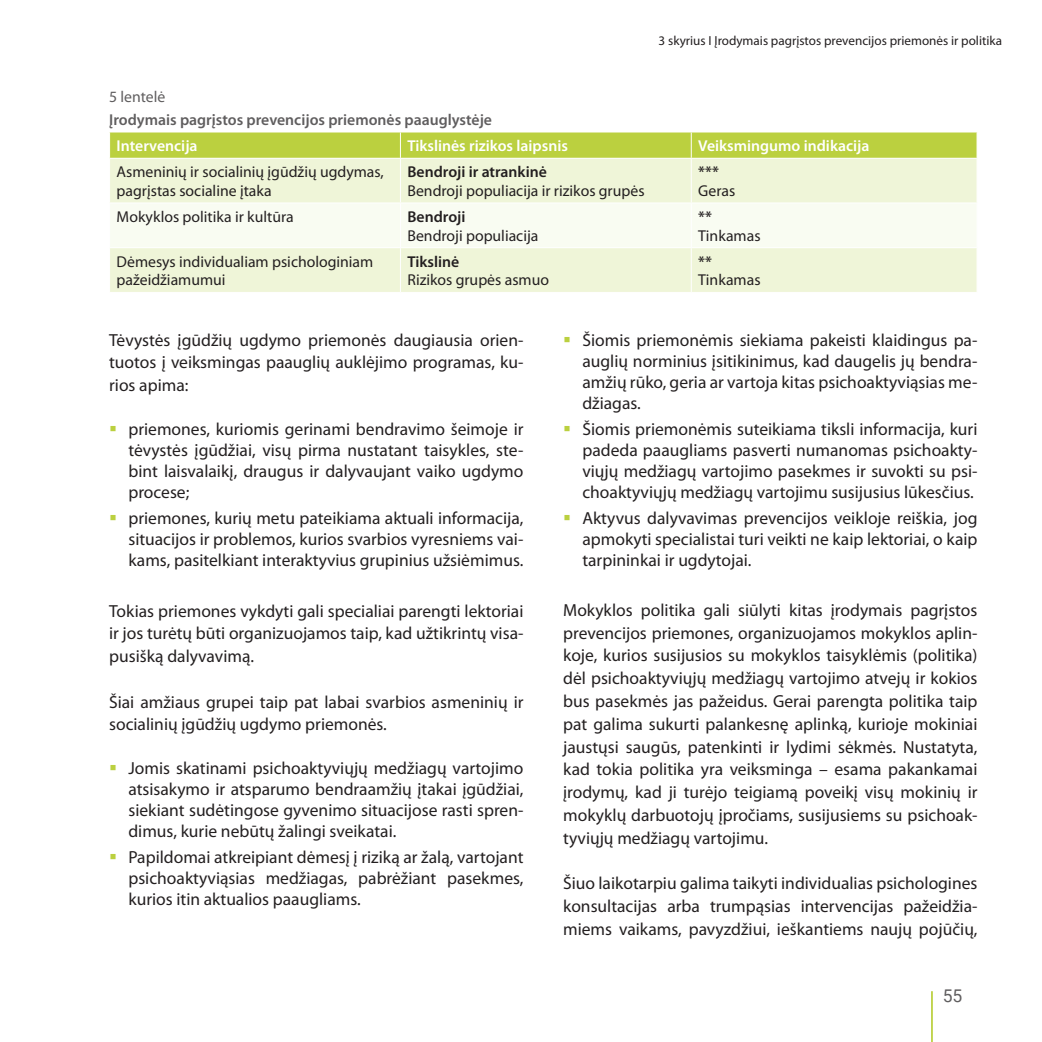
<style>
.page{position:relative;width:1042px;height:1042px;background:#fff}
.page>*{position:absolute;margin:0;border:0;box-sizing:border-box;transform-origin:0 0}
.t1{font:17.5px/21px "Myriad Pro";color:#231f20;text-align:justify}
.t2{font:17.5px "Roboto";color:#605e5f}
.t3{font:15.75px/18.9px "Myriad Pro";color:#231f20}
.t4{font:600 15.75px "Myriad Pro";color:#fff}
.t5{font:600 15.75px "Myriad Pro";color:#605e5f}
.t6{font:600 15.75px "Myriad Pro";color:#231f20}
.t7{font:15.75px "Myriad Pro";color:#605e5f}
.t8{font:13.12px "Myriad Pro";color:#231f20}
</style>
<div class="page">
<hr style="left:931px;top:991px;width:2px;height:51px;background:#bbd03f">
<div style="left:110px;top:159px;width:866px;height:133px;background:#eff5d8"></div>
<div style="left:110px;top:203px;width:866px;height:44px;background:#f9fcf2"></div>
<svg style="left:109px;top:132px;width:868px;height:26px;background:#bdd145"></svg>
<hr style="left:400px;top:159px;width:1px;height:43px;background:#fff">
<hr style="left:691px;top:159px;width:1px;height:43px;background:#fff">
<hr style="left:109px;top:202px;width:291px;height:1px;background:#fff">
<hr style="left:400px;top:202px;width:291px;height:1px;background:#fff">
<hr style="left:400px;top:203px;width:1px;height:44px;background:#fff">
<hr style="left:691px;top:202px;width:286px;height:1px;background:#fff">
<hr style="left:691px;top:203px;width:1px;height:44px;background:#fff">
<hr style="left:109px;top:247px;width:291px;height:1px;background:#fff">
<hr style="left:400px;top:247px;width:291px;height:1px;background:#fff">
<hr style="left:400px;top:248px;width:1px;height:44px;background:#fff">
<hr style="left:691px;top:247px;width:286px;height:1px;background:#fff">
<hr style="left:691px;top:248px;width:1px;height:44px;background:#fff">
<p class="t8" style="left:658px;top:32px;width:345px">3 skyrius I Įrodymais pagrįstos prevencijos priemonės ir politika</p>
<p class="t7" style="left:109px;top:87px;width:58px">5 lentelė</p>
<p class="t5" style="left:109px;top:111px;width:384px">Įrodymais pagrįstos prevencijos priemonės paauglystėje</p>
<p class="t4" style="left:117px;top:137px;width:82px">Intervencija</p>
<p class="t4" style="left:407px;top:137px;width:162px">Tikslinės rizikos laipsnis</p>
<p class="t4" style="left:698px;top:137px;width:173px">Veiksmingumo indikacija</p>
<p class="t3" style="left:117px;top:162px;width:269px">Asmeninių ir socialinių įgūdžių ugdymas, pagrįstas socialine įtaka</p>
<p class="t6" style="left:407px;top:163px;width:141px">Bendroji ir atrankinė</p>
<p class="t6" style="left:698px;top:163px;width:22px">***</p>
<p class="t3" style="left:698px;top:181px;width:39px">Geras</p>
<p class="t3" style="left:407px;top:181px;width:239px">Bendroji populiacija ir rizikos grupės</p>
<p class="t3" style="left:117px;top:207px;width:179px">Mokyklos politika ir kultūra</p>
<p class="t6" style="left:407px;top:208px;width:60px">Bendroji</p>
<p class="t3" style="left:407px;top:226px;width:133px">Bendroji populiacija</p>
<p class="t3" style="left:117px;top:251px;width:258px">Dėmesys individualiam psichologiniam pažeidžiamumui</p>
<p class="t6" style="left:407px;top:252px;width:53px">Tikslinė</p>
<p class="t3" style="left:407px;top:270px;width:143px">Rizikos grupės asmuo</p>
<p class="t6" style="left:698px;top:208px;width:15px">**</p>
<p class="t3" style="left:698px;top:226px;width:64px">Tinkamas</p>
<p class="t6" style="left:698px;top:252px;width:15px">**</p>
<p class="t3" style="left:698px;top:270px;width:64px">Tinkamas</p>
<p class="t1" style="left:109px;top:328px;width:416px;line-height:22.8px">Tėvystės įgūdžių ugdymo priemonės daugiausia orien&shy;tuotos į veiksmingas paauglių auklėjimo programas, ku&shy;rios apima:</p>
<p class="t1" style="left:128px;top:418px;width:397px">priemones, kuriomis gerinami bendravimo šeimoje ir tėvystės įgūdžiai, visų pirma nustatant taisykles, ste&shy;bint laisvalaikį, draugus ir dalyvaujant vaiko ugdymo procese;</p>
<p class="t1" style="left:128px;top:507px;width:396px">priemones, kurių metu pateikiama aktuali informacija, situacijos ir problemos, kurios svarbios vyresniems vai&shy;kams, pasitelkiant interaktyvius grupinius užsiėmimus.</p>
<p class="t1" style="left:109px;top:599px;width:416px;line-height:22.8px">Tokias priemones vykdyti gali specialiai parengti lektoriai ir jos turėtų būti organizuojamos taip, kad užtikrintų visa&shy;pusišką dalyvavimą.</p>
<p class="t1" style="left:109px;top:690px;width:416px;line-height:22.8px">Šiai amžiaus grupei taip pat labai svarbios asmeninių ir socialinių įgūdžių ugdymo priemonės.</p>
<p class="t1" style="left:128px;top:757px;width:396px">Jomis skatinami psichoaktyviųjų medžiagų vartojimo atsisakymo ir atsparumo bendraamžių įtakai įgūdžiai, siekiant sudėtingose gyvenimo situacijose rasti spren&shy;dimus, kurie nebūtų žalingi sveikatai.</p>
<p class="t1" style="left:128px;top:846px;width:396px">Papildomai atkreipiant dėmesį į riziką ar žalą, vartojant psichoaktyviąsias medžiagas, pabrėžiant pasekmes, kurios itin aktualios paaugliams.</p>
<p class="t1" style="left:582px;top:329px;width:396px">Šiomis priemonėmis siekiama pakeisti klaidingus pa&shy;auglių norminius įsitikinimus, kad daugelis jų bendra&shy;amžių rūko, geria ar vartoja kitas psichoaktyviąsias me&shy;džiagas.</p>
<p class="t1" style="left:582px;top:418px;width:397px">Šiomis priemonėmis suteikiama tiksli informacija, kuri padeda paaugliams pasverti numanomas psichoakty&shy;viųjų medžiagų vartojimo pasekmes ir suvokti su psi&shy;choaktyviųjų medžiagų vartojimu susijusius lūkesčius.</p>
<p class="t1" style="left:582px;top:507px;width:396px">Aktyvus dalyvavimas prevencijos veikloje reiškia, jog apmokyti specialistai turi veikti ne kaip lektoriai, o kaip tarpininkai ir ugdytojai.</p>
<p class="t1" style="left:563px;top:598px;width:416px;line-height:22.8px">Mokyklos politika gali siūlyti kitas įrodymais pagrįstos prevencijos priemones, organizuojamos mokyklos aplin&shy;koje, kurios susijusios su mokyklos taisyklėmis (politika) dėl psichoaktyviųjų medžiagų vartojimo atvejų ir kokios bus pasekmės jas pažeidus. Gerai parengta politika taip pat galima sukurti palankesnę aplinką, kurioje mokiniai jaustųsi saugūs, patenkinti ir lydimi sėkmės. Nustatyta, kad tokia politika yra veiksminga – esama pakankamai įrodymų, kad ji turėjo teigiamą poveikį visų mokinių ir mokyklų darbuotojų įpročiams, susijusiems su psichoak&shy;tyviųjų medžiagų vartojimu.</p>
<p class="t1" style="left:563px;top:871px;width:416px;line-height:22.8px">Šiuo laikotarpiu galima taikyti individualias psichologines konsultacijas arba trumpąsias intervencijas pažeidžia&shy;miems vaikams, pavyzdžiui, ieškantiems naujų pojūčių,</p>
<p class="t2" style="left:943px;top:983px;width:21px">55</p>
</div>
